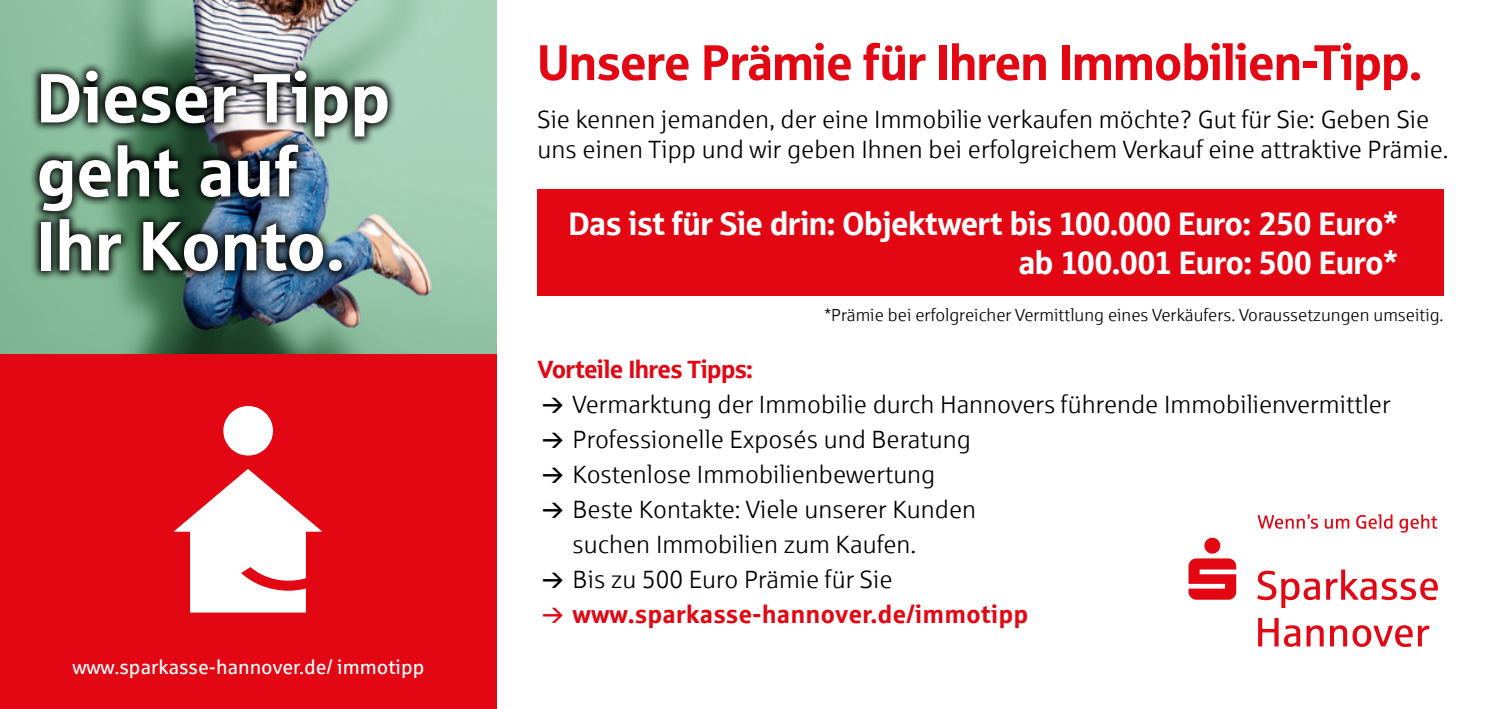
<style>
.page{position:relative;width:1489px;height:709px;background:#fff}
.page>*{position:absolute;margin:0;border:0;box-sizing:border-box;transform-origin:0 0}
.t1{font:69.5px/74px "Sparkasse Head";letter-spacing:.02em;color:#fff}
.t2{font:50px "Sparkasse Head";color:#e30613}
.t3{font:32.5px/39px "Sparkasse Head";color:#fff;text-align:right}
.t4{font:25px/35px "Sparkasse Lt";color:#000}
.t5{font:700 25px "Sparkasse Rg";color:#e30613}
.t6{font:25px "Sparkasse Head";color:#e30613}
.t7{font:20px "Sparkasse Rg";color:#fff}
.t8{font:17.5px "Sparkasse Lt";color:#000}
</style>
<div class="page">
<div style="left:537px;top:189px;width:906px;height:106px;background:#e30613"></div>
<img style="left:0;top:0;width:496px;height:354px">
<svg style="left:1188px;top:514px;width:249px;height:133px"></svg>
<img style="left:28px;top:62px;width:370px;height:219px">
<div style="left:0;top:354px;width:496px;height:355px;background:#e30613"></div>
<svg style="left:173px;top:406px;width:149px;height:206px"></svg>
<h1 class="t1" style="left:37px;top:58px;width:354px">Dieser Tipp geht auf<br>Ihr Konto.</h1>
<p class="t7" style="left:72px;top:655px;width:353px">www.sparkasse-hannover.de/ immotipp</p>
<h2 class="t2" style="left:537px;top:31px;width:885px">Unsere Prämie für Ihren Immobilien-Tipp.</h2>
<p class="t4" style="left:537px;top:103px;width:912px;line-height:30px">Sie kennen jemanden, der eine Immobilie verkaufen möchte? Gut für Sie: Geben Sie uns einen Tipp und wir geben Ihnen bei erfolgreichem Verkauf eine attraktive Prämie.</p>
<h3 class="t3" style="left:568px;top:203px;width:830px">Das ist für Sie drin: Objektwert bis 100.000 Euro: 250 Euro* ab 100.001 Euro: 500 Euro*</h3>
<p class="t8" style="left:824px;top:304px;width:620px">*Prämie bei erfolgreicher Vermittlung eines Verkäufers. Voraussetzungen umseitig.</p>
<p class="t6" style="left:537px;top:353px;width:217px">Vorteile Ihres Tipps:</p>
<p class="t4" style="left:572px;top:386px;width:819px">Vermarktung der Immobilie durch Hannovers führende Immobilienvermittler Professionelle Exposés und Beratung<br>Kostenlose Immobilienbewertung<br>Beste Kontakte: Viele unserer Kunden<br>suchen Immobilien zum Kaufen.<br>Bis zu 500 Euro Prämie für Sie</p>
<p class="t5" style="left:572px;top:598px;width:457px">www.sparkasse-hannover.de/immotipp</p>
</div>
